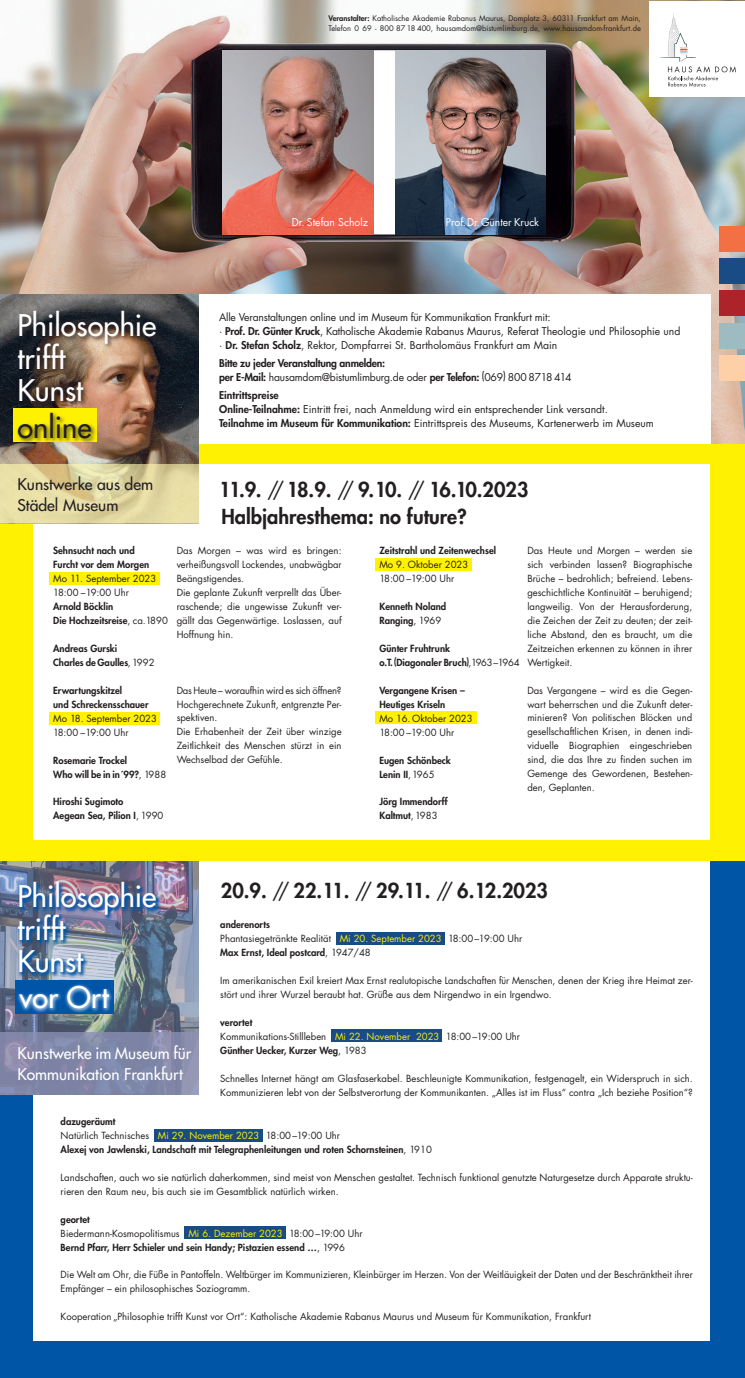
<style>
.page{position:relative;width:745px;height:1378px;background:#fff}
.page>*{position:absolute;margin:0;border:0;box-sizing:border-box;transform-origin:0 0}
.t1{font:29.03px/32.2px "Futura LT";color:#fff}
.t2{font:29.03px "Futura LT";color:#231f20}
.t3{font:800 20.1px/26.2px "Futura LT";color:#231f20}
.t4{font:15.75px/21px "Futura LT";color:#fff}
.t5{font:15.75px/21px "Futura LT";color:#231f20}
.t6{font:10.5px/14px "Futura LT";color:#231f20}
.t7{font:800 10.5px/14px "Futura LT";letter-spacing:-.02em;color:#231f20}
.t8{font:10.5px "Futura LT";color:#fff}
.t9{font:9.6px/14px "Futura LT";color:#231f20}
.t10{font:800 9.6px/14px "Futura LT";color:#231f20}
.t11{font:7.5px/9.6px "Futura LT";color:#231f20}
.s1{font-weight:800}
.s2{font-weight:400}
.s3{color:#fff101}
.s4{font-weight:400;color:#fff101}
</style>
<div class="page">
<div style="left:0;top:844px;width:744px;height:534px;background:#0155a7"></div>
<div style="left:0;top:313px;width:744px;height:548px;background:#fff101"></div>
<div style="left:33px;top:464px;width:676px;height:376px;background:#fff"></div>
<div style="left:33px;top:861px;width:676px;height:479px;background:#fff"></div>
<div style="left:49px;top:572px;width:110px;height:12px;background:#fff101"></div>
<div style="left:49px;top:712px;width:110px;height:12px;background:#fff101"></div>
<div style="left:375px;top:711px;width:101px;height:13px;background:#fff101"></div>
<div style="left:375px;top:559px;width:96px;height:12px;background:#fff101"></div>
<div style="left:336px;top:932px;width:109px;height:13px;background:#194b84"></div>
<div style="left:331px;top:1030px;width:111px;height:12px;background:#194b84"></div>
<div style="left:184px;top:1226px;width:102px;height:13px;background:#194b84"></div>
<div style="left:154px;top:1129px;width:108px;height:12px;background:#194b84"></div>
<img style="left:0;top:0;width:744px;height:444px">
<div style="left:649px;top:1px;width:95px;height:96px;background:#fff"></div>
<svg style="left:660px;top:13px;width:75px;height:74px"></svg>
<img style="left:222px;top:51px;width:151px;height:184px">
<img style="left:395px;top:51px;width:150px;height:184px">
<div style="left:719px;top:226px;width:25px;height:26px;background:#f36f44"></div>
<div style="left:719px;top:258px;width:25px;height:26px;background:#194b84"></div>
<div style="left:719px;top:291px;width:25px;height:25px;background:#ac2329"></div>
<div style="left:719px;top:323px;width:25px;height:25px;background:#9dbbc1"></div>
<div style="left:719px;top:355px;width:25px;height:25px;background:#fdd0a8"></div>
<div style="left:34px;top:294px;width:676px;height:150px;background:#fff"></div>
<img style="left:0;top:294px;width:198px;height:171px">
<svg style="left:0;top:465px;width:198px;height:58px;background:#e1d7a0"></svg>
<div style="left:14px;top:408px;width:83px;height:34px;background:#fff101"></div>
<div style="left:16px;top:309px;width:146px;height:135px;background:#231f20;opacity:.75"></div>
<svg style="left:0;top:1032px;width:198px;height:62px;background:#8288a8"></svg>
<img style="left:0;top:861px;width:198px;height:171px">
<div style="left:15px;top:980px;width:99px;height:33px;background:#0155a7"></div>
<img style="left:16px;top:880px;width:146px;height:98px">
<svg style="left:17px;top:984px;width:95px;height:29px"></svg>
<p class="t11" style="left:328px;top:14px;width:313px"><span class="s1">Veranstalter:</span> Katholische Akademie Rabanus Maurus, Domplatz 3, 60311 Frankfurt am Main,<br>Telefon 0 69 - 800 87 18 400, hausamdom@bistumlimburg.de, www.hausamdom-frankfurt.de</p>
<p class="t8" style="left:291px;top:216px;width:78px">Dr. Stefan Scholz</p>
<p class="t8" style="left:445px;top:216px;width:95px">Prof. Dr. Günter Kruck</p>
<h1 class="t1" style="left:17px;top:309px;width:140px">Philosophie trifft<br>Kunst</h1>
<h1 class="t2" style="left:17px;top:408px;width:76px">online</h1>
<p class="t6" style="left:219px;top:310px;width:462px">Alle Veranstaltungen online und im Museum für Kommunikation Frankfurt mit:<br>· <span class="s1">Prof. Dr. Günter Kruck</span>, Katholische Akademie Rabanus Maurus, Referat Theologie und Philosophie und · <span class="s1">Dr. Stefan Scholz</span>, Rektor, Dompfarrei St. Bartholomäus Frankfurt am Main</p>
<p class="t7" style="left:219px;top:356px;width:353px">Bitte zu jeder Veranstaltung anmelden:<br>per E-Mail: <span class="s2">hausamdom@bistumlimburg.de oder</span> per Telefon: <span class="s2">(069) 800 8718 414</span></p>
<p class="t6" style="left:219px;top:388px;width:436px"><span class="s1">Eintrittspreise<br>Online-Teilnahme:</span> Eintritt frei, nach Anmeldung wird ein entsprechender Link versandt.<br><span class="s1">Teilnahme im Museum für Kommunikation:</span> Eintrittspreis des Museums, Kartenerwerb im Museum</p>
<h3 class="t5" style="left:17px;top:473px;width:137px">Kunstwerke aus dem<br>Städel Museum</h3>
<p class="t10" style="left:53px;top:543px;width:97px">Sehnsucht nach und<br>Furcht vor dem Morgen</p>
<p class="t9" style="left:53px;top:572px;width:105px">Mo 11. September 2023<br>18:00 –19:00 Uhr</p>
<p class="t10" style="left:53px;top:599px;width:116px">Arnold Böcklin<br>Die Hochzeitsreise<span class="s2">, ca. 1890</span></p>
<p class="t10" style="left:53px;top:641px;width:103px">Andreas Gurski<br>Charles de Gaulles<span class="s2">, 1992</span></p>
<p class="t10" style="left:53px;top:683px;width:97px">Erwartungskitzel<br>und Schreckensschauer</p>
<p class="t9" style="left:53px;top:711px;width:105px">Mo 18. September 2023<br>18:00 –19:00 Uhr</p>
<p class="t10" style="left:53px;top:753px;width:114px">Rosemarie Trockel<br>Who will be in in ´99?<span class="s2">, 1988</span></p>
<p class="t10" style="left:53px;top:795px;width:112px">Hiroshi Sugimoto<br>Aegean Sea, Pilion I<span class="s2">, 1990</span></p>
<h2 class="t3" style="left:219px;top:476px;width:311px">11.9. <span class="s2">//</span> 18.9. <span class="s2">//</span> 9.10. <span class="s2">//</span> 16.10.2023<br>Halbjahresthema: no future?</h2>
<p class="t9" style="left:176px;top:544px;width:166px">Das Morgen – was wird es bringen: verheißungsvoll Lockendes, unabwägbar<br>Beängstigendes.<br>Die geplante Zukunft verprellt das Über&shy;raschende; die ungewisse Zukunft ver&shy;gällt das Gegenwärtige. Loslassen, auf<br>Hoffnung hin.</p>
<p class="t9" style="left:176px;top:683px;width:166px">Das Heute – woraufhin wird es sich öffnen?<br>Hochgerechnete Zukunft, entgrenzte Per&shy;spektiven.<br>Die Erhabenheit der Zeit über winzige Zeitlichkeit des Menschen stürzt in ein Wechselbad der Gefühle.</p>
<p class="t10" style="left:379px;top:543px;width:118px">Zeitstrahl und Zeitenwechsel</p>
<p class="t9" style="left:379px;top:558px;width:90px">Mo 9. Oktober 2023<br>18:00 –19:00 Uhr</p>
<p class="t10" style="left:379px;top:599px;width:68px">Kenneth Noland<br>Ranging<span class="s2">, 1969</span></p>
<p class="t10" style="left:379px;top:641px;width:141px">Günter Fruhtrunk<br>o.T. (Diagonaler Bruch)<span class="s2">, 1963–1964</span></p>
<p class="t10" style="left:379px;top:683px;width:87px">Vergangene Krisen –<br>Heutiges Kriseln</p>
<p class="t9" style="left:379px;top:711px;width:95px">Mo 16. Oktober 2023<br>18:00 –19:00 Uhr</p>
<p class="t10" style="left:379px;top:753px;width:73px">Eugen Schönbeck<br>Lenin II<span class="s2">, 1965</span></p>
<p class="t10" style="left:379px;top:795px;width:70px">Jörg Immendorff<br>Kaltmut<span class="s2">, 1983</span></p>
<p class="t9" style="left:527px;top:544px;width:166px;text-align:justify">Das Heute und Morgen – werden sie sich verbinden lassen? Biographische Brüche – bedrohlich; befreiend. Lebens&shy;geschichtliche Kontinuität – beruhigend; langweilig. Von der Herausforderung, die Zeichen der Zeit zu deuten; der zeit&shy;liche Abstand, den es braucht, um die Zeitzeichen erkennen zu können in ihrer Wertigkeit.</p>
<p class="t9" style="left:527px;top:683px;width:166px;text-align:justify">Das Vergangene – wird es die Gegen&shy;wart beherrschen und die Zukunft deter&shy;minieren? Von politischen Blöcken und gesellschaftlichen Krisen, in denen indi&shy;viduelle Biographien eingeschrieben sind, die das Ihre zu finden suchen im Gemenge des Gewordenen, Bestehen&shy;den, Geplanten.</p>
<h1 class="t1" style="left:17px;top:880px;width:140px">Philosophie trifft<br>Kunst</h1>
<h1 class="t1" style="left:20px;top:981px;width:90px">vor Ort</h1>
<h3 class="t4" style="left:17px;top:1042px;width:175px">Kunstwerke im Museum für<br>Kommunikation Frankfurt</h3>
<h2 class="t3" style="left:221px;top:877px;width:328px">20.9. <span class="s2">//</span> 22.11. <span class="s2">//</span> 29.11. <span class="s2">//</span> 6.12.2023</h2>
<p class="t9" style="left:220px;top:918px;width:303px"><span class="s1">anderenorts<br></span>Phantasiegetränkte Realität <span class="s3">Mi 20. September 2023</span> 18:00–19:00 Uhr<br><span class="s1">Max Ernst, Ideal postcard</span>, 1947/48</p>
<p class="t9" style="left:220px;top:974px;width:473px">Im amerikanischen Exil kreiert Max Ernst realutopische Landschaften für Menschen, denen der Krieg ihre Heimat zer&shy;stört und ihrer Wurzel beraubt hat. Grüße aus dem Nirgendwo in ein Irgendwo.</p>
<p class="t9" style="left:220px;top:1015px;width:301px"><span class="s1">verortet<br></span>Kommunikations-Stillleben <span class="s3">Mi 22. November 2023</span> 18:00–19:00 Uhr<br><span class="s1">Günther Uecker, Kurzer Weg</span>, 1983</p>
<p class="t9" style="left:220px;top:1071px;width:474px">Schnelles Internet hängt am Glasfaserkabel. Beschleunigte Kommunikation, festgenagelt, ein Widerspruch in sich.<br>Kommunizieren lebt von der Selbstverortung der Kommunikanten. „Alles ist im Fluss“ contra „Ich beziehe Position“?</p>
<p class="t10" style="left:61px;top:1114px;width:372px">dazugeräumt<br><span class="s2">Natürlich Technisches</span> <span class="s4">Mi 29. November 2023</span> <span class="s2">18:00–19:00 Uhr<br></span>Alexej von Jawlenski, Landschaft mit Telegraphenleitungen und roten Schornsteinen<span class="s2">, 1910</span></p>
<p class="t9" style="left:61px;top:1170px;width:633px">Landschaften, auch wo sie natürlich daherkommen, sind meist von Menschen gestaltet. Technisch funktional genutzte Naturgesetze durch Apparate struktu&shy;rieren den Raum neu, bis auch sie im Gesamtblick natürlich wirken.</p>
<p class="t10" style="left:61px;top:1212px;width:303px">geortet<br><span class="s2">Biedermann-Kosmopolitismus</span> <span class="s4">Mi 6. Dezember 2023</span> <span class="s2">18:00–19:00 Uhr<br></span>Bernd Pfarr, Herr Schieler und sein Handy; Pistazien essend …<span class="s2">, 1996</span></p>
<p class="t9" style="left:61px;top:1268px;width:633px">Die Welt am Ohr, die Füße in Pantoffeln. Weltbürger im Kommunizieren, Kleinbürger im Herzen. Von der Weitläuigkeit der Daten und der Beschränktheit ihrer<br>Empfänger – ein philosophisches Soziogramm.</p>
<p class="t9" style="left:61px;top:1310px;width:531px">Kooperation „Philosophie trifft Kunst vor Ort“: Katholische Akademie Rabanus Maurus und Museum für Kommunikation, Frankfurt</p>
</div>
